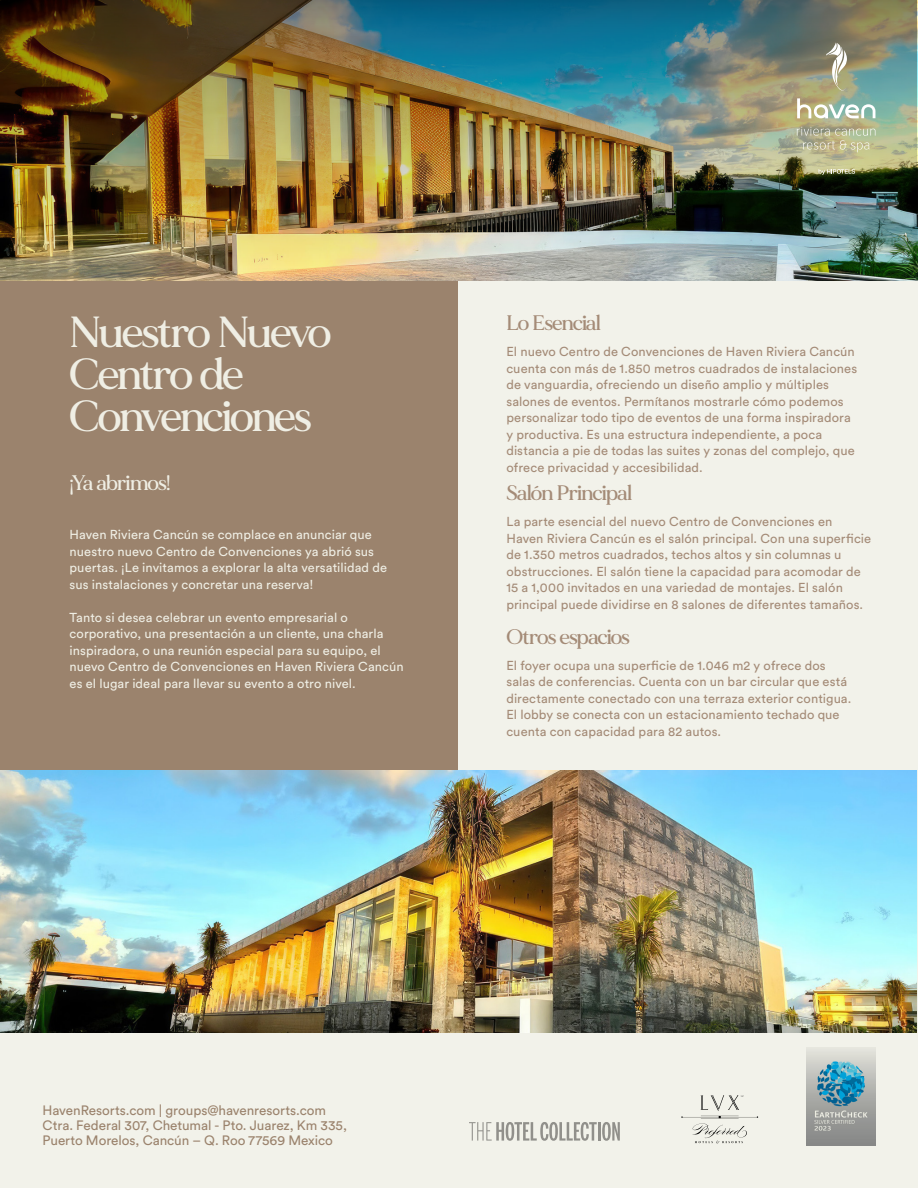
<style>
.page{position:relative;width:918px;height:1188px;background:#fff}
.page>*{position:absolute;margin:0;border:0;box-sizing:border-box;transform-origin:0 0}
.t1{font:500 43.5px/42px "MADE Mirage";letter-spacing:-.04em;color:#efeee4}
.t2{font:500 21px "MADE Mirage";letter-spacing:-.03em;color:#a48b77}
.t3{font:500 21px "MADE Mirage";letter-spacing:-.03em;color:#efeee4}
.t4{font:13.5px/15px "Circular Std";letter-spacing:-.005em;color:#a48b77}
.t5{font:12.9px/16.5px "Circular Std";letter-spacing:.005em;color:#a48b77}
.t6{font:12.9px/16.5px "Circular Std";letter-spacing:.005em;color:#efeee4}
</style>
<div class="page">
<div style="left:0;top:277px;width:918px;height:911px;background:#f2f2ea"></div>
<div style="left:0;top:278px;width:458px;height:502px;background:#9b836d"></div>
<img style="left:0;top:770px;width:917px;height:262px">
<img style="left:0;top:0;width:917px;height:278px">
<svg style="left:797px;top:127px;width:78px;height:25px"></svg>
<svg style="left:797px;top:98px;width:78px;height:20px"></svg>
<svg style="left:826px;top:43px;width:21px;height:49px"></svg>
<svg style="left:819px;top:169px;width:36px;height:6px"></svg>
<h1 class="t1" style="left:70px;top:311px;width:263px">Nuestro Nuevo<br>Centro de<br>Convenciones</h1>
<h2 class="t3" style="left:70px;top:469px;width:103px">¡Ya abrimos!</h2>
<p class="t6" style="left:70px;top:526px;width:319px">Haven Riviera Cancún se complace en anunciar que nuestro nuevo Centro de Convenciones ya abrió sus puertas. ¡Le invitamos a explorar la alta versatilidad de sus instalaciones y concretar una reserva!</p>
<p class="t6" style="left:70px;top:609px;width:336px">Tanto si desea celebrar un evento empresarial o corporativo, una presentación a un cliente, una charla inspiradora, o una reunión especial para su equipo, el nuevo Centro de Convenciones en Haven Riviera Cancún es el lugar ideal para llevar su evento a otro nivel.</p>
<h2 class="t2" style="left:506px;top:310px;width:96px">Lo Esencial</h2>
<p class="t5" style="left:506px;top:343px;width:352px">El nuevo Centro de Convenciones de Haven Riviera Cancún cuenta con más de 1.850 metros cuadrados de instalaciones de vanguardia, ofreciendo un diseño amplio y múltiples salones de eventos. Permítanos mostrarle cómo podemos personalizar todo tipo de eventos de una forma inspiradora y productiva. Es una estructura independiente, a poca distancia a pie de todas las suites y zonas del complejo, que ofrece privacidad y accesibilidad.</p>
<h2 class="t2" style="left:506px;top:479px;width:127px">Salón Principal</h2>
<p class="t5" style="left:506px;top:513px;width:366px">La parte esencial del nuevo Centro de Convenciones en Haven Riviera Cancún es el salón principal. Con una superficie de 1.350 metros cuadrados, techos altos y sin columnas u obstrucciones. El salón tiene la capacidad para acomodar de 15 a 1,000 invitados en una variedad de montajes. El salón principal puede dividirse en 8 salones de diferentes tamaños.</p>
<h2 class="t2" style="left:506px;top:624px;width:125px">Otros espacios</h2>
<p class="t5" style="left:506px;top:657px;width:347px">El foyer ocupa una superficie de 1.046 m2 y ofrece dos salas de conferencias. Cuenta con un bar circular que está directamente conectado con una terraza exterior contigua.<br>El lobby se conecta con un estacionamiento techado que cuenta con capacidad para 82 autos.</p>
<p class="t4" style="left:43px;top:1102px;width:306px">HavenResorts.com | groups@havenresorts.com<br>Ctra. Federal 307, Chetumal - Pto. Juarez, Km 335,<br>Puerto Morelos, Cancún – Q. Roo 77569 Mexico</p>
</div>
